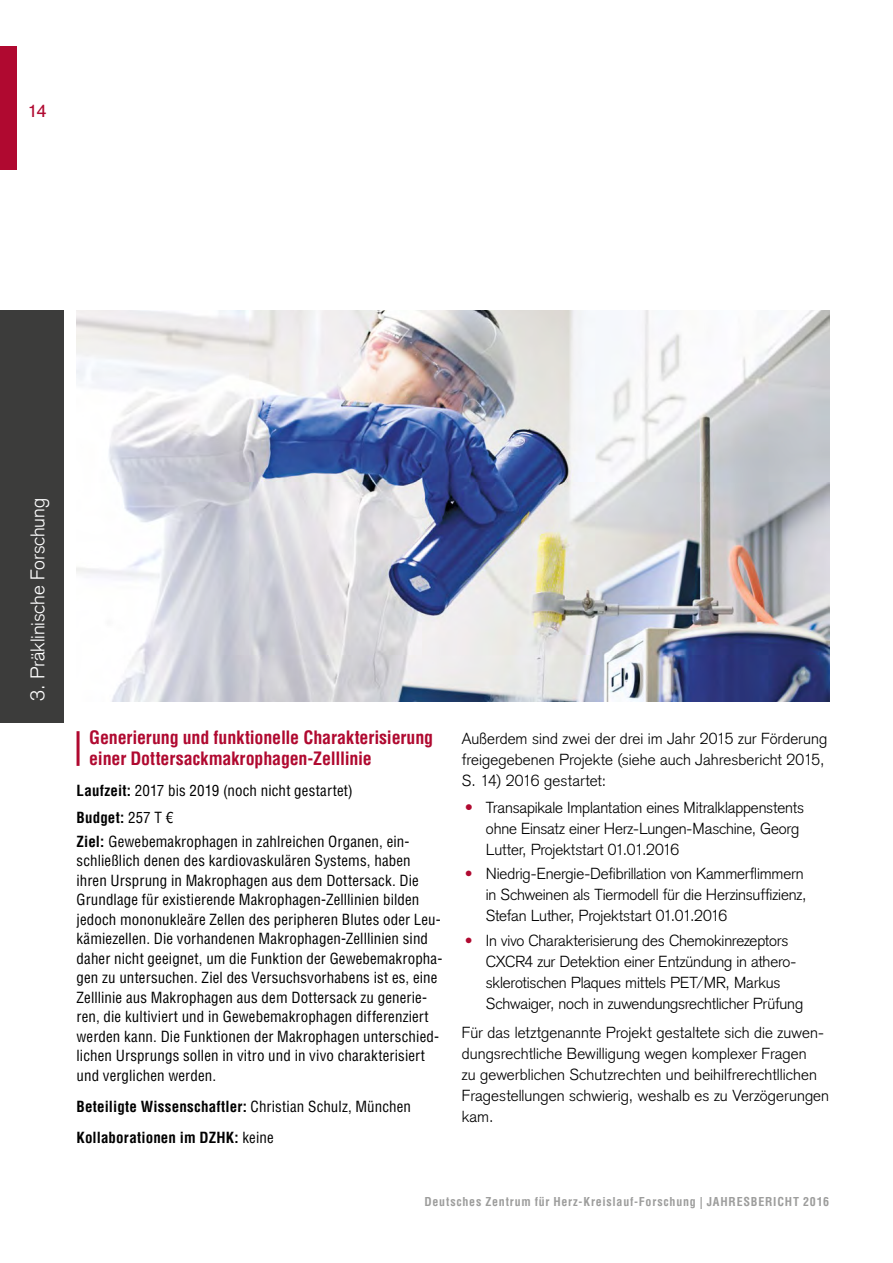
<style>
.page{position:relative;width:893px;height:1263px;background:#fff}
.page>*{position:absolute;margin:0;border:0;box-sizing:border-box;transform-origin:0 0}
.t1{font:300 19.5px "Akzidenz Grotesk";letter-spacing:-.01em;color:#fff}
.Kastenhead{font:700 condensed 18px/21px "Helvetica LT Std";letter-spacing:-.01em;color:#b00930}
.t2{font:18px "Akzidenz Grotesk";color:#b00930}
.FließDZHK{font:300 15.75px/21px "Akzidenz Grotesk";letter-spacing:-.005em;color:#000}
.Kastentext{font:condensed 15px/19.5px "Helvetica LT Std";letter-spacing:.01em;color:#000}
.Kastentext-2{font:700 condensed 15px "Helvetica LT Std";letter-spacing:.01em;color:#000}
.t3{font:700 condensed 12px "Helvetica LT Std";letter-spacing:.065em;color:#9d9d9c}
.s1{font-weight:700}
.s2{font-weight:400}
.s3{font-size:16.5px;color:#b00930}
.s4{color:#b00930}
</style>
<div class="page">
<div style="left:0;top:47px;width:17px;height:123px;background:#b00930"></div>
<div style="left:0;top:310px;width:64px;height:413px;background:#3c3c3b"></div>
<hr style="left:77px;top:731px;width:3px;height:35px;background:#b00930">
<img style="left:77px;top:310px;width:752px;height:392px">
<p class="t2" style="left:28px;top:101px;width:20px">14</p>
<p class="t1" style="left:26px;top:700px;width:204px;rotate:-90deg">3. Präklinische Forschung</p>
<p class="Kastenhead" style="left:89px;top:727px;width:345px">Generierung und funktionelle Charakterisierung einer Dottersackmakrophagen-Zelllinie</p>
<p class="Kastentext" style="left:77px;top:781px;width:278px"><span class="s1">Laufzeit:</span> 2017 bis 2019 (noch nicht gestartet)</p>
<p class="Kastentext-2" style="left:77px;top:808px;width:98px">Budget: <span class="s2">257 T €</span></p>
<p class="Kastentext" style="left:77px;top:831px;width:367px"><span class="s1">Ziel:</span> Gewebemakrophagen in zahlreichen Organen, ein&shy;schließlich denen des kardiovaskulären Systems, haben ihren Ursprung in Makrophagen aus dem Dottersack. Die Grundlage für existierende Makrophagen-Zelllinien bilden jedoch mononukleäre Zellen des peripheren Blutes oder Leu&shy;kämiezellen. Die vorhandenen Makrophagen-Zelllinien sind daher nicht geeignet, um die Funktion der Gewebemakropha&shy;gen zu untersuchen. Ziel des Versuchsvorhabens ist es, eine Zelllinie aus Makrophagen aus dem Dottersack zu generie&shy;ren, die kultiviert und in Gewebemakrophagen differenziert werden kann. Die Funktionen der Makrophagen unterschied&shy;lichen Ursprungs sollen in vitro und in vivo charakterisiert und verglichen werden.</p>
<p class="Kastentext-2" style="left:77px;top:1097px;width:336px">Beteiligte Wissenschaftler: <span class="s2">Christian Schulz, München</span></p>
<p class="Kastentext-2" style="left:77px;top:1128px;width:199px">Kollaborationen im DZHK: <span class="s2">keine</span></p>
<p class="FließDZHK" style="left:462px;top:728px;width:367px">Außerdem sind zwei der drei im Jahr 2015 zur Förderung freigegebenen Projekte (siehe auch Jahresbericht 2015,<br>S. 14) 2016 gestartet:</p>
<p class="FließDZHK" style="left:486px;top:797px;width:320px;text-indent:-21px"><span class="s3">•</span> Transapikale Implantation eines Mitralklappenstents ohne Einsatz einer Herz-Lungen-Maschine, Georg<br>Lutter, Projektstart 01.01.2016</p>
<p class="FließDZHK" style="left:486px;top:863px;width:322px;text-indent:-21px"><span class="s4">•</span> Niedrig-Energie-Defibrillation von Kammerflimmern in Schweinen als Tiermodell für die Herzinsuffizienz,<br>Stefan Luther, Projektstart 01.01.2016</p>
<p class="FließDZHK" style="left:486px;top:930px;width:319px;text-indent:-21px"><span class="s4">•</span> In vivo Charakterisierung des Chemokinrezeptors CXCR4 zur Detektion einer Entzündung in athero&shy;sklerotischen Plaques mittels PET/MR, Markus Schwaiger, noch in zuwendungsrechtlicher Prüfung</p>
<p class="FließDZHK" style="left:462px;top:1022px;width:369px">Für das letztgenannte Projekt gestaltete sich die zuwen&shy;dungsrechtliche Bewilligung wegen komplexer Fragen<br>zu gewerblichen Schutzrechten und beihilfrerechtllichen Fragestellungen schwierig, weshalb es zu Verzögerungen kam.</p>
<p class="t3" style="left:424px;top:1194px;width:406px">Deutsches Zentrum für Herz-Kreislauf-Forschung | JAHRESBERICHT 2016</p>
</div>
